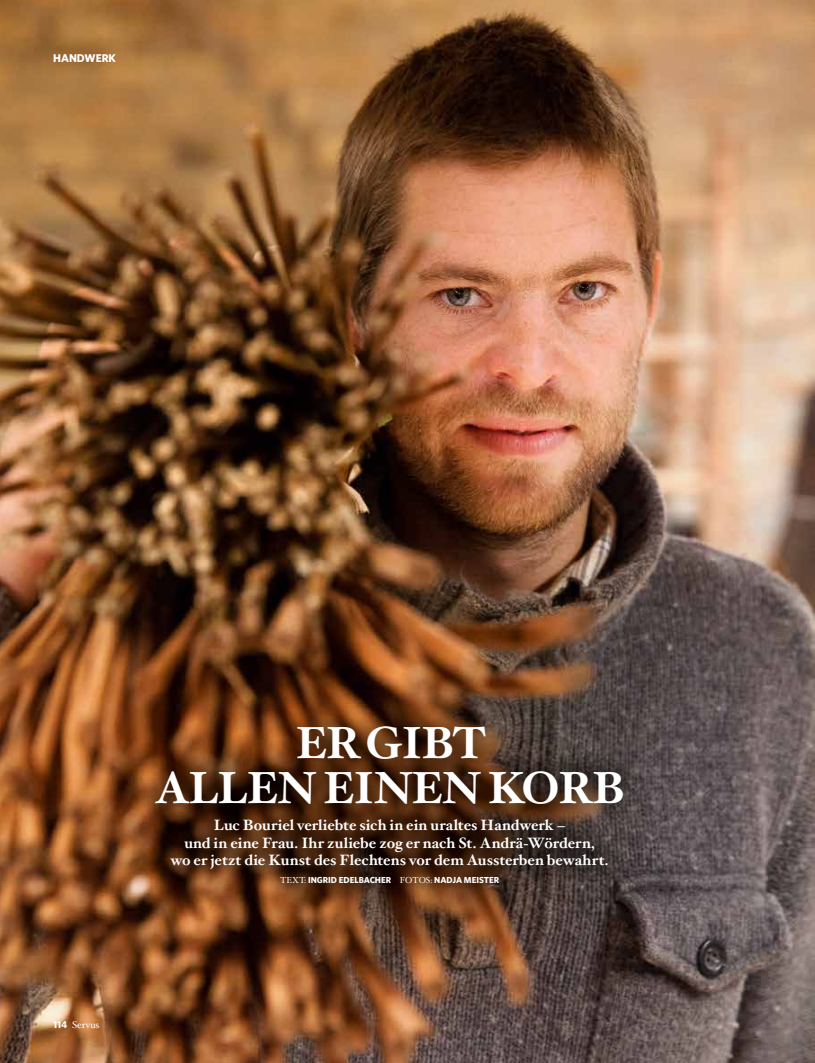
<style>
.page{position:relative;width:815px;height:1063px;background:#fff}
.page>*{position:absolute;margin:0;border:0;box-sizing:border-box;transform-origin:0 0}
.t1{font:700 45px/45px "Hoefler Txt";letter-spacing:-.025em;color:#fff;text-align:center}
.t2{font:700 15px/17.5px "Hoefler Txt";letter-spacing:-.005em;color:#fff;text-align:center}
.t3{font:700 11.25px "Whitney";color:#fff}
.t4{font:10px "Hoefler Txt";letter-spacing:-.005em;color:#fff}
.t5{font:700 8.75px "Whitney";color:#fff}
.s1{font-family:"Whitney";font-weight:700}
.s2{font-family:"Hoefler Txt";font-weight:400}
</style>
<div class="page">
<img style="left:0;top:0;width:815px;height:1063px">
<div style="left:131px;top:701px;width:517px;height:208px;background:#000;opacity:.5"></div>
<p class="t3" style="left:53px;top:51px;width:64px">HANDWERK</p>
<p class="t4" style="left:53px;top:1017px;width:48px"><span class="s1">114</span> Servus</p>
<h1 class="t1" style="left:155px;top:718px;width:471px">ER GIBT<br>ALLEN EINEN KORB</h1>
<p class="t2" style="left:171px;top:816px;width:440px">Luc Bouriel verliebte sich in ein uraltes Handwerk –<br>und in eine Frau. Ihr zuliebe zog er nach St. Andrä-Wördern,<br>wo er jetzt die Kunst des Flechtens vor dem Aussterben bewahrt.</p>
<p class="t5" style="left:280px;top:874px;width:220px"><span class="s2">TEXT:</span> INGRID EDELBACHER <span class="s2">FOTOS:</span> NADJA MEISTER</p>
</div>
